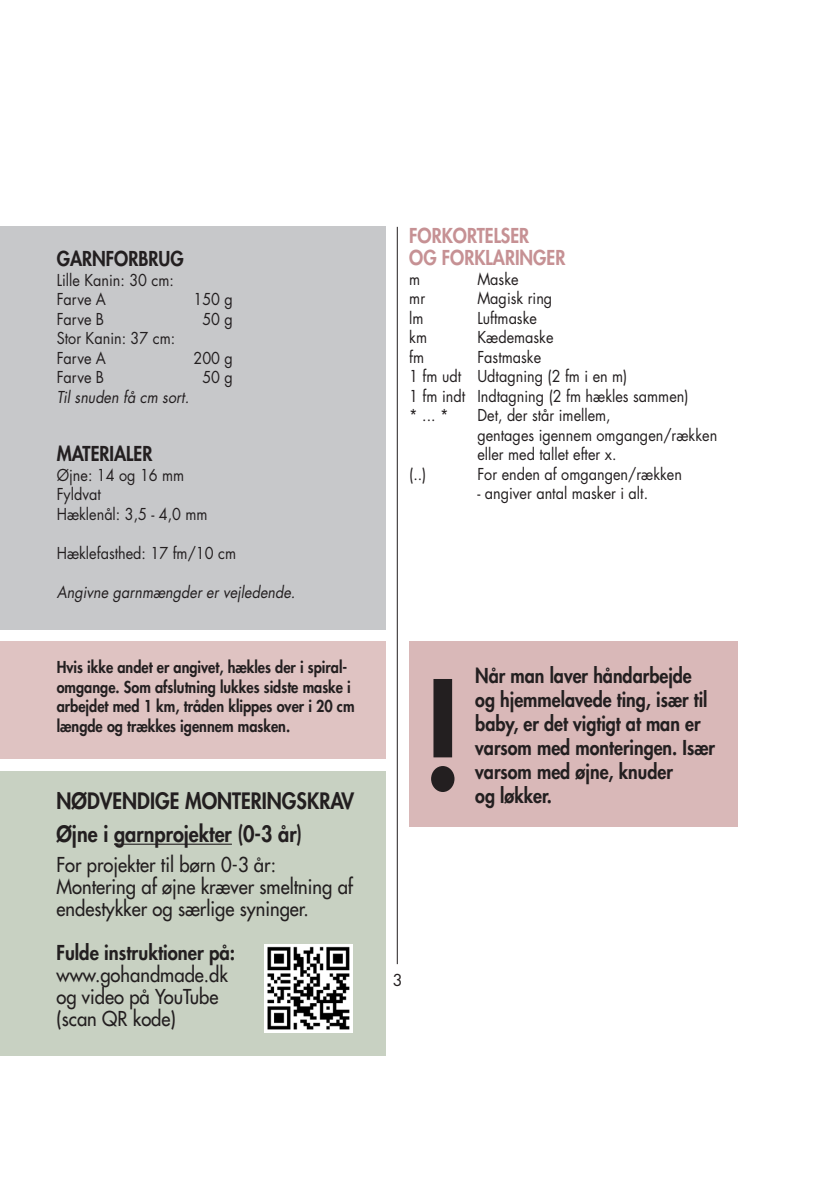
<style>
.page{position:relative;width:840px;height:1191px;background:#fff}
.page>*{position:absolute;margin:0;border:0;box-sizing:border-box;transform-origin:0 0}
.t1{font:800 146px "Futura Std";color:#231f20;scale:.9 1}
.t2{font:800 22px "Futura Std";color:#231f20;scale:.9 1}
.t3{font:500 20px/22px "Futura Std";color:#231f20;scale:.92 1}
.t4{font:800 20px/24px "Futura Std";color:#231f20;scale:.89 1}
.t5{font:800 20px "Futura Std";color:#c69194;scale:.9 1}
.t6{font:800 20px "Futura Std";color:#231f20;scale:.9 1}
.t7{font:800 20px "Futura Std";color:#231f20;scale:.92 1}
.t8{font:16px/19.6px "Futura Std";color:#231f20;scale:.9 1}
.t9{font:800 16px/19.6px "Futura Std";color:#231f20;scale:.9 1}
.t10{font:italic 16px "Futura Std";color:#231f20;scale:.9 1}
.t11{font:16px "Futura Std";color:#231f20}
</style>
<div class="page">
<hr style="left:397px;top:227px;width:1px;height:737px;background:#231f20">
<div style="left:0;top:227px;width:385px;height:403px;background:#c7c8ca"></div>
<div style="left:0;top:641px;width:385px;height:118px;background:#dfc3c2"></div>
<div style="left:409px;top:641px;width:328px;height:186px;background:#d9b8b8"></div>
<div style="left:0;top:770px;width:385px;height:285px;background:#c8d1c2"></div>
<hr style="left:114px;top:843px;width:118px;height:1px;background:#231f20">
<img style="left:264px;top:944px;width:88px;height:88px">
<p class="t6" style="left:57px;top:246px;width:142px">GARNFORBRUG</p>
<p class="t8" style="left:57px;top:270px;width:132px">Lille Kanin: 30 cm:<br>Farve A</p>
<p class="t8" style="left:193px;top:289px;width:45px">150 g</p>
<p class="t8" style="left:57px;top:309px;width:54px">Farve B</p>
<p class="t8" style="left:202px;top:309px;width:35px">50 g</p>
<p class="t8" style="left:57px;top:328px;width:133px">Stor Kanin: 37 cm:<br>Farve A</p>
<p class="t8" style="left:193px;top:348px;width:45px">200 g</p>
<p class="t8" style="left:57px;top:367px;width:54px">Farve B</p>
<p class="t8" style="left:202px;top:367px;width:35px">50 g</p>
<p class="t10" style="left:57px;top:386px;width:148px">Til snuden få cm sort.</p>
<p class="t6" style="left:57px;top:441px;width:108px">MATERIALER</p>
<p class="t8" style="left:57px;top:465px;width:143px">Øjne: 14 og 16 mm</p>
<p class="t8" style="left:57px;top:484px;width:169px">Fyldvat<br>Hæklenål: 3,5 - 4,0 mm</p>
<p class="t8" style="left:57px;top:543px;width:201px">Hæklefasthed: 17 fm/10 cm</p>
<p class="t10" style="left:57px;top:581px;width:266px">Angivne garnmængder er vejledende.</p>
<p class="t5" style="left:409px;top:223px;width:135px">FORKORTELSER</p>
<p class="t5" style="left:409px;top:245px;width:175px">OG FORKLARINGER</p>
<p class="t8" style="left:409px;top:269px;width:14px">m</p>
<p class="t8" style="left:477px;top:269px;width:47px">Maske</p>
<p class="t8" style="left:409px;top:289px;width:19px">mr</p>
<p class="t8" style="left:477px;top:289px;width:85px">Magisk ring</p>
<p class="t8" style="left:409px;top:308px;width:17px">lm</p>
<p class="t8" style="left:477px;top:308px;width:68px">Luftmaske</p>
<p class="t8" style="left:409px;top:328px;width:21px">km</p>
<p class="t8" style="left:477px;top:328px;width:86px">Kædemaske</p>
<p class="t8" style="left:409px;top:347px;width:18px">fm</p>
<p class="t8" style="left:477px;top:347px;width:72px">Fastmaske</p>
<p class="t8" style="left:409px;top:367px;width:244px">1 fm udt Udtagning (2 fm i en m)</p>
<p class="t8" style="left:409px;top:386px;width:311px">1 fm indt Indtagning (2 fm hækles sammen)</p>
<p class="t8" style="left:409px;top:406px;width:45px">* ... *</p>
<p class="t8" style="left:477px;top:406px;width:268px">Det, der står imellem,<br>gentages igennem omgangen/rækken eller med tallet efter x.</p>
<p class="t8" style="left:409px;top:464px;width:21px">(..)</p>
<p class="t8" style="left:477px;top:464px;width:229px">For enden af omgangen/rækken</p>
<p class="t8" style="left:477px;top:484px;width:191px">- angiver antal masker i alt.</p>
<p class="t9" style="left:57px;top:657px;width:332px">Hvis ikke andet er angivet, hækles der i spiral&shy;omgange. Som afslutning lukkes sidste maske i arbejdet med 1 km, tråden klippes over i 20 cm længde og trækkes igennem masken.</p>
<p class="t4" style="left:475px;top:664px;width:271px">Når man laver håndarbejde og hjemmelavede ting, især til baby, er det vigtigt at man er varsom med monteringen. Især varsom med øjne, knuder</p>
<p class="t2" style="left:56px;top:786px;width:332px">NØDVENDIGE MONTERINGSKRAV</p>
<p class="t1" style="left:421px;top:643px;width:49px">!</p>
<p class="t4" style="left:475px;top:784px;width:88px">og løkker.</p>
<p class="t2" style="left:56px;top:820px;width:274px">Øjne i garnprojekter (0-3 år)</p>
<p class="t3" style="left:56px;top:853px;width:323px">For projekter til børn 0-3 år:<br>Montering af øjne kræver smeltning af endestykker og særlige syninger.</p>
<p class="t7" style="left:56px;top:940px;width:196px">Fulde instruktioner på:</p>
<p class="t3" style="left:56px;top:963px;width:188px">www.gohandmade.dk</p>
<p class="t3" style="left:56px;top:985px;width:177px">og video på YouTube</p>
<p class="t3" style="left:56px;top:1007px;width:131px">(scan QR kode)</p>
<p class="t11" style="left:392px;top:969px;width:11px">3</p>
</div>
